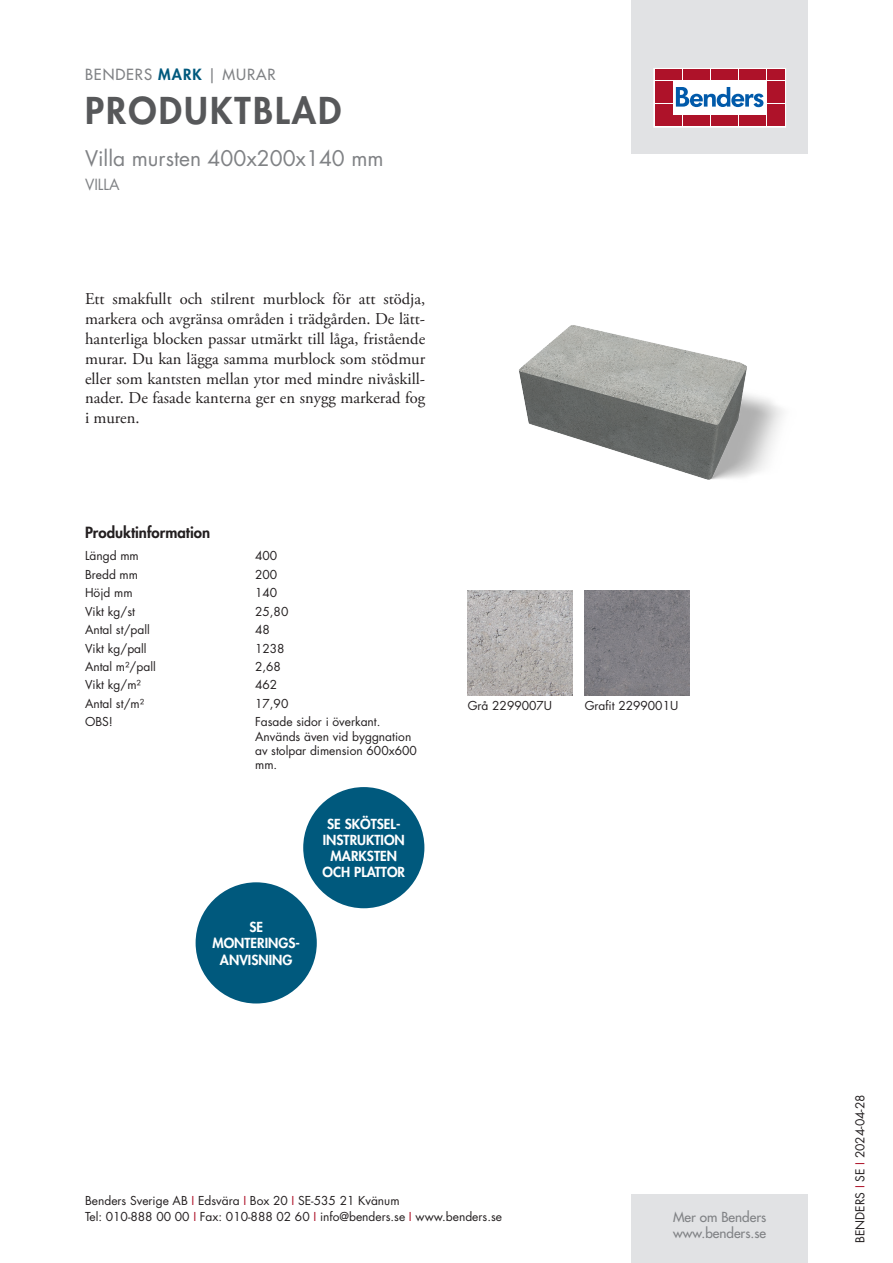
<style>
.page{position:relative;width:893px;height:1263px;background:#fff}
.page>*{position:absolute;margin:0;border:0;box-sizing:border-box;transform-origin:0 0}
.t1{font:800 36px "Futura Std";letter-spacing:.06em;color:#57585a}
.t2{font:21px "Futura Std";color:#808285}
.t3{font:16.5px/19.8px "Adobe Garamond Pro";color:#231f20;text-align:justify}
.t4{font:800 15px "Futura Std";color:#231f20}
.t5{font:500 15px "Futura Std";letter-spacing:.06em;color:#808285}
.t6{font:15px "Futura Std";color:#808285}
.t7{font:800 13.5px/16.2px "Futura Std";color:#fff;text-align:center}
.t8{font:500 13.5px/16.2px "Futura Std";color:#808285}
.t9{font:12px/14.4px "Futura Std";color:#231f20}
.s1{font-weight:800;color:#00597d}
.s2{color:#ae1229}
</style>
<div class="page">
<div style="left:631px;top:0;width:177px;height:153px;background:#e1e2e4"></div>
<div style="left:631px;top:1195px;width:177px;height:68px;background:#e1e2e4"></div>
<svg style="left:656px;top:70px;width:128px;height:55px;fill:#fff"></svg>
<div style="left:654px;top:68px;width:132px;height:59px;border:1px solid #fff"></div>
<div style="left:655px;top:70px;width:8px;height:10px;background:#ae1229"></div>
<div style="left:664px;top:70px;width:8px;height:10px;background:#ae1229"></div>
<div style="left:655px;top:81px;width:8px;height:10px;background:#ae1229"></div>
<div style="left:664px;top:81px;width:8px;height:10px;background:#ae1229"></div>
<div style="left:655px;top:93px;width:8px;height:10px;background:#ae1229"></div>
<div style="left:664px;top:93px;width:8px;height:10px;background:#ae1229"></div>
<div style="left:655px;top:104px;width:8px;height:11px;background:#ae1229"></div>
<div style="left:664px;top:104px;width:8px;height:11px;background:#ae1229"></div>
<div style="left:655px;top:116px;width:8px;height:10px;background:#ae1229"></div>
<div style="left:664px;top:116px;width:8px;height:10px;background:#ae1229"></div>
<div style="left:674px;top:70px;width:8px;height:10px;background:#ae1229"></div>
<div style="left:683px;top:70px;width:8px;height:10px;background:#ae1229"></div>
<div style="left:692px;top:70px;width:8px;height:10px;background:#ae1229"></div>
<div style="left:702px;top:70px;width:8px;height:10px;background:#ae1229"></div>
<div style="left:711px;top:70px;width:8px;height:10px;background:#ae1229"></div>
<div style="left:720px;top:70px;width:8px;height:10px;background:#ae1229"></div>
<div style="left:730px;top:70px;width:8px;height:10px;background:#ae1229"></div>
<div style="left:739px;top:70px;width:8px;height:10px;background:#ae1229"></div>
<div style="left:748px;top:70px;width:8px;height:10px;background:#ae1229"></div>
<div style="left:758px;top:70px;width:8px;height:10px;background:#ae1229"></div>
<div style="left:674px;top:116px;width:8px;height:10px;background:#ae1229"></div>
<div style="left:683px;top:116px;width:8px;height:10px;background:#ae1229"></div>
<div style="left:692px;top:116px;width:8px;height:10px;background:#ae1229"></div>
<div style="left:702px;top:116px;width:8px;height:10px;background:#ae1229"></div>
<div style="left:711px;top:116px;width:8px;height:10px;background:#ae1229"></div>
<div style="left:720px;top:116px;width:8px;height:10px;background:#ae1229"></div>
<div style="left:730px;top:116px;width:8px;height:10px;background:#ae1229"></div>
<div style="left:739px;top:116px;width:8px;height:10px;background:#ae1229"></div>
<div style="left:748px;top:116px;width:8px;height:10px;background:#ae1229"></div>
<div style="left:758px;top:116px;width:8px;height:10px;background:#ae1229"></div>
<div style="left:767px;top:70px;width:8px;height:10px;background:#ae1229"></div>
<div style="left:776px;top:70px;width:8px;height:10px;background:#ae1229"></div>
<div style="left:767px;top:81px;width:8px;height:10px;background:#ae1229"></div>
<div style="left:776px;top:81px;width:8px;height:10px;background:#ae1229"></div>
<div style="left:767px;top:93px;width:8px;height:10px;background:#ae1229"></div>
<div style="left:776px;top:93px;width:8px;height:10px;background:#ae1229"></div>
<div style="left:767px;top:104px;width:8px;height:11px;background:#ae1229"></div>
<div style="left:776px;top:104px;width:8px;height:11px;background:#ae1229"></div>
<div style="left:767px;top:116px;width:8px;height:10px;background:#ae1229"></div>
<div style="left:776px;top:116px;width:8px;height:10px;background:#ae1229"></div>
<svg style="left:676px;top:87px;width:87px;height:20px"></svg>
<div style="left:303px;top:787px;width:121px;height:121px;background:#00597d;border-radius:50%"></div>
<div style="left:196px;top:882px;width:121px;height:121px;background:#00597d;border-radius:50%"></div>
<img style="left:519px;top:325px;width:264px;height:155px">
<img style="left:468px;top:590px;width:105px;height:105px">
<img style="left:585px;top:590px;width:105px;height:105px">
<p class="t5" style="left:85px;top:65px;width:192px">BENDERS <span class="s1">MARK</span> | MURAR</p>
<h1 class="t1" style="left:85px;top:87px;width:258px">PRODUKTBLAD</h1>
<h2 class="t2" style="left:85px;top:144px;width:300px">Villa mursten 400x200x140 mm</h2>
<p class="t6" style="left:85px;top:175px;width:36px">VILLA</p>
<p class="t3" style="left:85px;top:290px;width:342px">Ett smakfullt och stilrent murblock för att stödja, markera och avgränsa områden i trädgården. De lätt&shy;hanterliga blocken passar utmärkt till låga, fristående murar. Du kan lägga samma murblock som stödmur eller som kantsten mellan ytor med mindre nivåskill&shy;nader. De fasade kanterna ger en snygg markerad fog i muren.</p>
<p class="t4" style="left:85px;top:522px;width:127px">Produktinformation</p>
<p class="t9" style="left:85px;top:549px;width:55px">Längd mm</p>
<p class="t9" style="left:255px;top:549px;width:24px">400</p>
<p class="t9" style="left:85px;top:567px;width:55px">Bredd mm</p>
<p class="t9" style="left:255px;top:567px;width:24px">200</p>
<p class="t9" style="left:85px;top:586px;width:49px">Höjd mm</p>
<p class="t9" style="left:255px;top:586px;width:24px">140</p>
<p class="t9" style="left:85px;top:604px;width:51px">Vikt kg/st</p>
<p class="t9" style="left:255px;top:604px;width:35px">25,80</p>
<p class="t9" style="left:85px;top:623px;width:66px">Antal st/pall</p>
<p class="t9" style="left:255px;top:623px;width:16px">48</p>
<p class="t9" style="left:85px;top:641px;width:63px">Vikt kg/pall</p>
<p class="t9" style="left:255px;top:641px;width:31px">1238</p>
<p class="t9" style="left:85px;top:659px;width:72px">Antal m²/pall</p>
<p class="t9" style="left:255px;top:659px;width:27px">2,68</p>
<p class="t9" style="left:85px;top:678px;width:57px">Vikt kg/m²</p>
<p class="t9" style="left:255px;top:678px;width:24px">462</p>
<p class="t9" style="left:85px;top:696px;width:61px">Antal st/m²</p>
<p class="t9" style="left:255px;top:696px;width:35px">17,90</p>
<p class="t9" style="left:85px;top:715px;width:29px">OBS!</p>
<p class="t9" style="left:255px;top:715px;width:163px">Fasade sidor i överkant.<br>Används även vid byggnation av stolpar dimension 600x600 mm.</p>
<p class="t7" style="left:212px;top:919px;width:89px">SE<br>MONTERINGS-<br>ANVISNING</p>
<p class="t7" style="left:323px;top:816px;width:84px">SE SKÖTSEL-<br>INSTRUKTION<br>MARKSTEN<br>OCH PLATTOR</p>
<p class="t9" style="left:468px;top:698px;width:86px">Grå 2299007U</p>
<p class="t9" style="left:585px;top:698px;width:95px">Grafit 2299001U</p>
<p class="t9" style="left:85px;top:1192px;width:418px;line-height:16.5px">Benders Sverige AB <span class="s2">I</span> Edsvära <span class="s2">I</span> Box 20 <span class="s2">I</span> SE-535 21 Kvänum<br>Tel: 010-888 00 00 <span class="s2">I</span> Fax: 010-888 02 60 <span class="s2">I</span> info@benders.se <span class="s2">I</span> www.benders.se</p>
<p class="t8" style="left:673px;top:1209px;width:95px">Mer om Benders www.benders.se</p>
<p class="t9" style="left:853px;top:1243px;width:150px;rotate:-90deg">BENDERS <span class="s2">I</span> SE <span class="s2">I</span> 2024-04-28</p>
</div>
